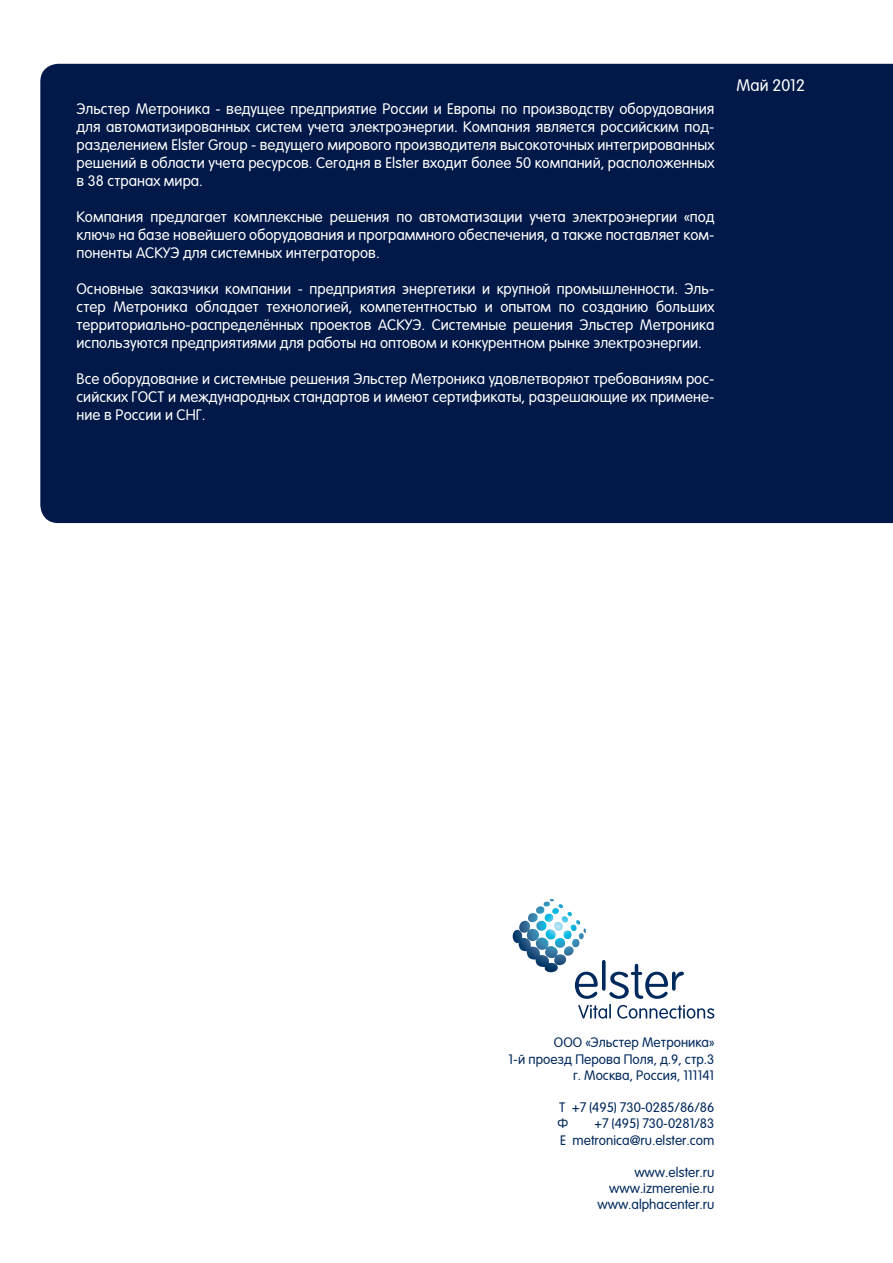
<style>
.page{position:relative;width:893px;height:1263px;background:#fff}
.page>*{position:absolute;margin:0;border:0;box-sizing:border-box;transform-origin:0 0}
.t1{font:300 16.5px "Sans Rounded";color:#fff}
.t2{font:300 15px/18px "Sans Rounded";color:#fff;text-align:justify}
.t3{font:300 13.5px "Sans Rounded";color:#00295c}
</style>
<div class="page">
<div style="left:40px;top:64px;width:853px;height:459px;background:#001948"></div>
<svg style="left:513px;top:899px;width:201px;height:119px"></svg>
<p class="t2" style="left:77px;top:100px;width:639px">Эльстер Метроника - ведущее предприятие России и Европы по производству оборудования для автоматизированных систем учета электроэнергии. Компания является российским под&shy;разделением Elster Group - ведущего мирового производителя высокоточных интегрированных решений в области учета ресурсов. Сегодня в Elster входит более 50 компаний, расположенных в 38 странах мира.</p>
<p class="t2" style="left:77px;top:208px;width:639px">Компания предлагает комплексные решения по автоматизации учета электроэнергии «под ключ» на базе новейшего оборудования и программного обеспечения, а также поставляет ком&shy;поненты АСКУЭ для системных интеграторов.</p>
<p class="t2" style="left:77px;top:280px;width:639px">Основные заказчики компании - предприятия энергетики и крупной промышленности. Эль&shy;стер Метроника обладает технологией, компетентностью и опытом по созданию больших территориально-распределённых проектов АСКУЭ. Системные решения Эльстер Метроника используются предприятиями для работы на оптовом и конкурентном рынке электроэнергии.</p>
<p class="t2" style="left:77px;top:370px;width:639px">Все оборудование и системные решения Эльстер Метроника удовлетворяют требованиям рос&shy;сийских ГОСТ и международных стандартов и имеют сертификаты, разрешающие их примене&shy;ние в России и СНГ.</p>
<p class="t1" style="left:737px;top:75px;width:70px">Май 2012</p>
<p class="t3" style="left:554px;top:1034px;width:162px">OOO «Эльстер Метроника»</p>
<p class="t3" style="left:508px;top:1050px;width:207px">1-й проезд Перова Поля, д.9, стр.3</p>
<p class="t3" style="left:573px;top:1066px;width:143px">г. Москва, Россия, 111141</p>
<p class="t3" style="left:559px;top:1099px;width:157px">Т +7 (495) 730-0285/86/86</p>
<p class="t3" style="left:557px;top:1115px;width:12px">Ф</p>
<p class="t3" style="left:594px;top:1115px;width:122px">+7 (495) 730-0281/83</p>
<p class="t3" style="left:560px;top:1131px;width:156px">Е metronica@ru.elster.com</p>
<p class="t3" style="left:634px;top:1164px;width:82px">www.elster.ru</p>
<p class="t3" style="left:609px;top:1180px;width:107px">www.izmerenie.ru</p>
<p class="t3" style="left:597px;top:1196px;width:118px">www.alphacenter.ru</p>
</div>
